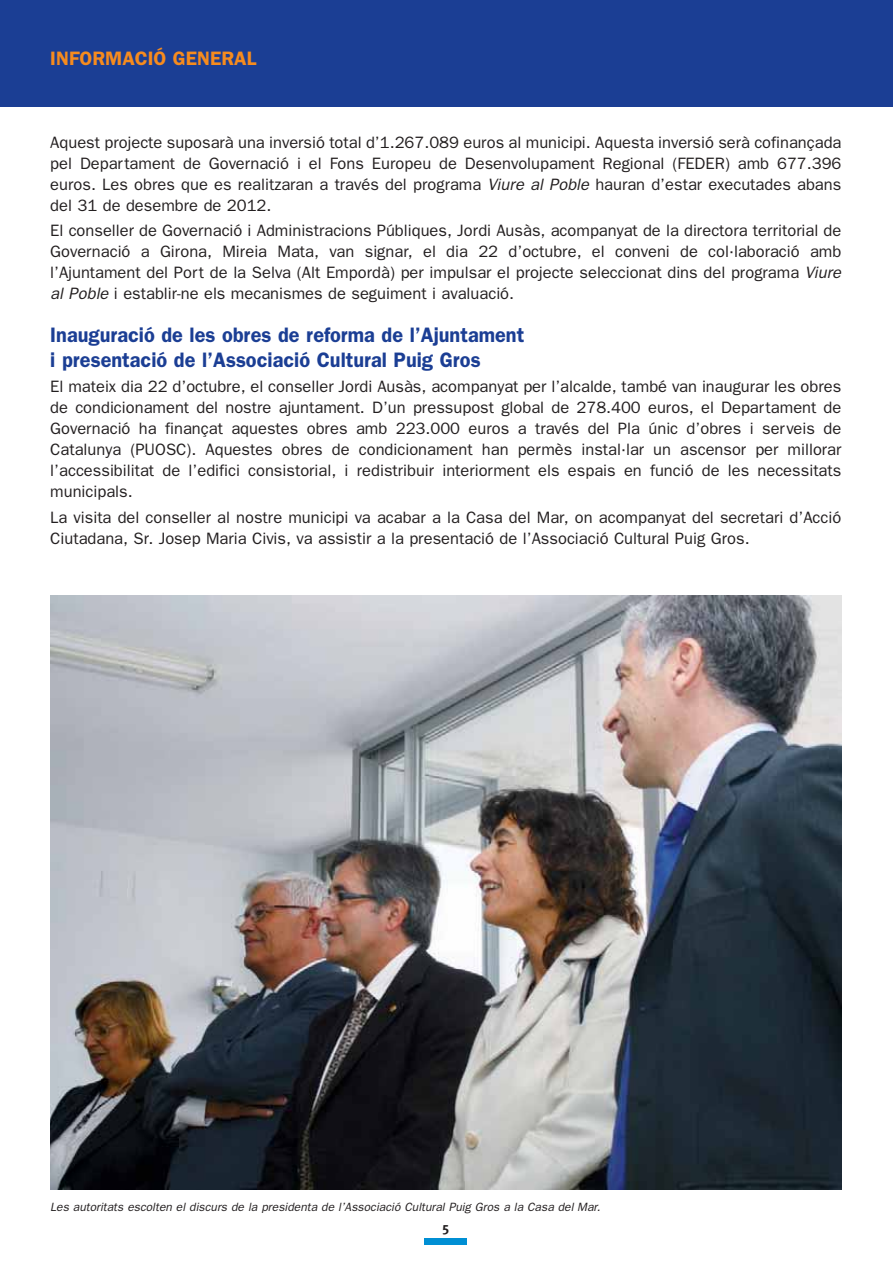
<style>
.page{position:relative;width:893px;height:1263px;background:#fff}
.page>*{position:absolute;margin:0;border:0;box-sizing:border-box;transform-origin:0 0}
.t1{font:600 21px/25.5px "Franklin Gothic";color:#1b3e94;scale:.95 1}
.t2{font:600 19.5px "Franklin Gothic";color:#f68b1e}
.t3{font:16.5px/21px "Franklin Gothic";color:#231f20;text-align:justify}
.t4{font:700 13.5px "Meta Plus";color:#231f20}
.t5{font:italic 12px "Franklin Gothic";color:#231f20}
.s1{font-style:italic}
</style>
<div class="page">
<div style="left:424px;top:1238px;width:43px;height:6px;background:#008fd4"></div>
<div style="left:0;top:0;width:893px;height:107px;background:#1b3e94"></div>
<img style="left:50px;top:596px;width:791px;height:594px">
<p class="t2" style="left:50px;top:51px;width:208px">INFORMACIÓ GENERAL</p>
<p class="t3" style="left:50px;top:133px;width:793px">Aquest projecte suposarà una inversió total d’1.267.089 euros al municipi. Aquesta inversió serà cofinançada pel Departament de Governació i el Fons Europeu de Desenvolupament Regional (FEDER) amb 677.396 euros. Les obres que es realitzaran a través del programa <span class="s1">Viure al Poble</span> hauran d’estar executades abans del 31 de desembre de 2012.</p>
<p class="t3" style="left:50px;top:221px;width:793px">El conseller de Governació i Administracions Públiques, Jordi Ausàs, acompanyat de la directora territorial de Governació a Girona, Mireia Mata, van signar, el dia 22 d’octubre, el conveni de col·laboració amb l’Ajuntament del Port de la Selva (Alt Empordà) per impulsar el projecte seleccionat dins del programa <span class="s1">Viure al Poble</span> i establir-ne els mecanismes de seguiment i avaluació.</p>
<p class="t1" style="left:50px;top:323px;width:500px">Inauguració de les obres de reforma de l’Ajuntament i presentació de l’Associació Cultural Puig Gros</p>
<p class="t3" style="left:50px;top:378px;width:793px">El mateix dia 22 d’octubre, el conseller Jordi Ausàs, acompanyat per l’alcalde, també van inaugurar les obres de condicionament del nostre ajuntament. D’un pressupost global de 278.400 euros, el Departament de Governació ha finançat aquestes obres amb 223.000 euros a través del Pla únic d’obres i serveis de Catalunya (PUOSC). Aquestes obres de condicionament han permès instal·lar un ascensor per millorar l’accessibilitat de l’edifici consistorial, i redistribuir interiorment els espais en funció de les necessitats municipals.</p>
<p class="t3" style="left:50px;top:508px;width:792px">La visita del conseller al nostre municipi va acabar a la Casa del Mar, on acompanyat del secretari d’Acció<br>Ciutadana, Sr. Josep Maria Civis, va assistir a la presentació de l’Associació Cultural Puig Gros.</p>
<p class="t5" style="left:50px;top:1202px;width:552px">Les autoritats escolten el discurs de la presidenta de l’Associació Cultural Puig Gros a la Casa del Mar.</p>
<p class="t4" style="left:442px;top:1220px;width:8px">5</p>
</div>
